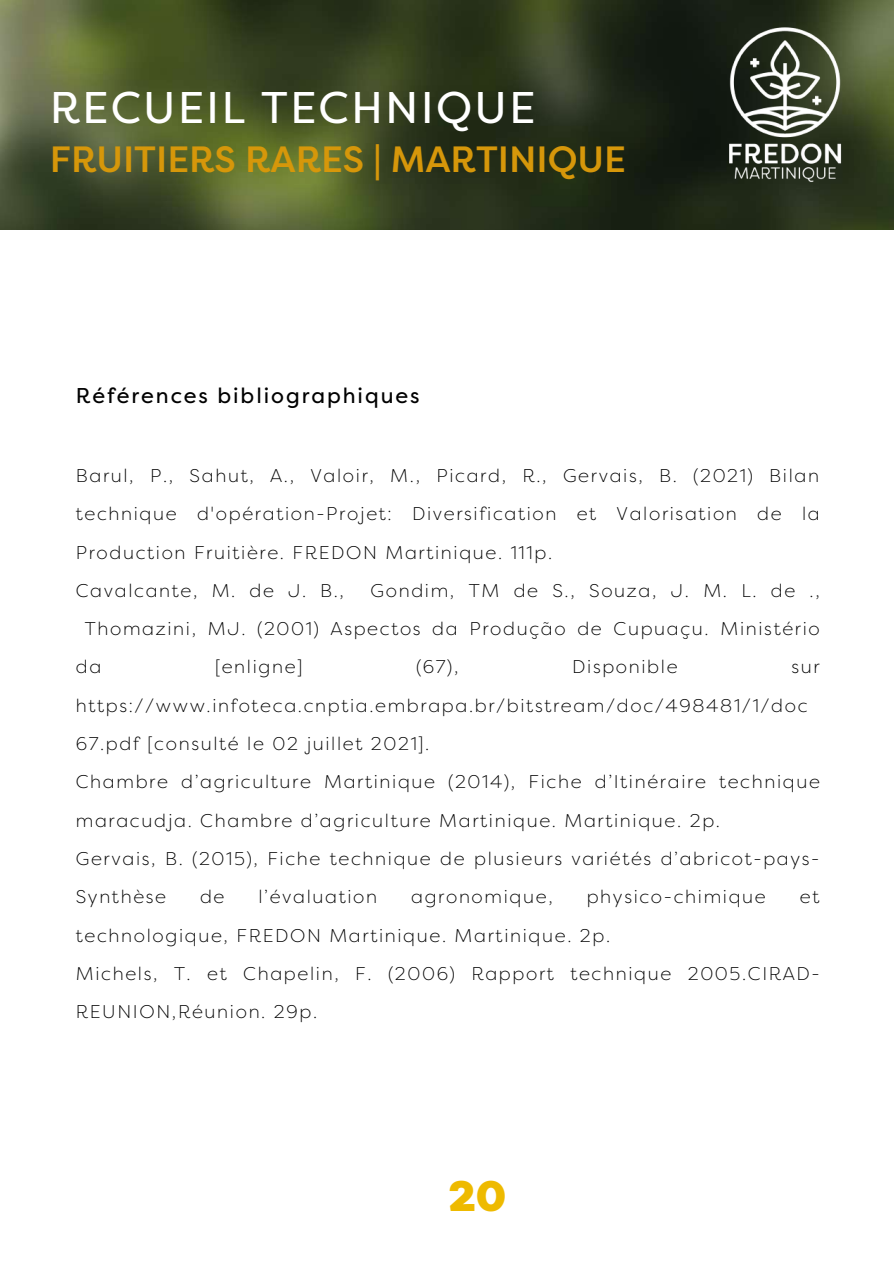
<style>
.page{position:relative;width:894px;height:1264px;background:#fff}
.page>*{position:absolute;margin:0;border:0;box-sizing:border-box;transform-origin:0 0}
.t1{font:44.25px "Filson Pro";letter-spacing:.05em;color:#fff}
.t2{font:900 42.6px "Filson Pro";color:#eeba00}
.t3{font:500 36.45px "Filson Pro";color:#d6970a}
.t4{font:21.3px "Filson Pro";letter-spacing:.09em;color:#000}
.t5{font:300 18.45px/38.2px "Filson Pro";letter-spacing:.09em;color:#000}
</style>
<div class="page">
<img style="left:0;top:0;width:893px;height:230px">
<img style="left:696px;top:17px;width:177px;height:177px">
<h1 class="t1" style="left:27px;top:68px;width:577px">CATALOGUE TECHNIQUE</h1>
<h1 class="t1" style="left:50px;top:91px;width:487px">RECUEIL TECHNIQUE</h1>
<h3 class="t3" style="left:50px;top:146px;width:577px">FRUITIERS RARES | MARTINIQUE</h3>
<h3 class="t3" style="left:27px;top:124px;width:577px">FRUITIERS RARES | MARTINIQUE</h3>
<p class="t4" style="left:76px;top:387px;width:345px">Références bibliographiques</p>
<p class="t5" style="left:76px;top:458px;width:745px">Barul, P., Sahut, A., Valoir, M., Picard, R., Gervais, B. (2021) Bilan technique d'opération-Projet: Diversification et Valorisation de la Production Fruitière. FREDON Martinique. 111p.<br>Cavalcante, M. de J. B.,</p>
<p class="t5" style="left:370px;top:573px;width:450px">Gondim, TM de S., Souza, J. M. L. de .,</p>
<p class="t5" style="left:85px;top:611px;width:736px">Thomazini, MJ. (2001) Aspectos da Produção de Cupuaçu. Ministério</p>
<p class="t5" style="left:76px;top:649px;width:27px">da</p>
<p class="t5" style="left:215px;top:649px;width:89px">[enligne]</p>
<p class="t5" style="left:416px;top:649px;width:44px">(67),</p>
<p class="t5" style="left:572px;top:649px;width:107px">Disponible</p>
<p class="t5" style="left:76px;top:649px;width:745px;text-indent:715px">sur https://www.infoteca.cnptia.embrapa.br/bitstream/doc/498481/1/doc 67.pdf [consulté le 02 juillet 2021].<br>Chambre d’agriculture Martinique (2014), Fiche d’Itinéraire technique maracudja. Chambre d’agriculture Martinique. Martinique. 2p.<br>Gervais, B. (2015), Fiche technique de plusieurs variétés d’abricot-pays-Synthèse</p>
<p class="t5" style="left:200px;top:879px;width:26px">de</p>
<p class="t5" style="left:258px;top:879px;width:120px">l’évaluation</p>
<p class="t5" style="left:411px;top:879px;width:143px">agronomique,</p>
<p class="t5" style="left:586px;top:879px;width:181px">physico-chimique</p>
<p class="t5" style="left:799px;top:879px;width:21px">et</p>
<p class="t5" style="left:76px;top:917px;width:745px">technologique, FREDON Martinique. Martinique. 2p.<br>Michels, T. et Chapelin, F. (2006) Rapport technique 2005.CIRAD-<br>REUNION,Réunion. 29p.</p>
<h2 class="t2" style="left:448px;top:1180px;width:59px">20</h2>
</div>
